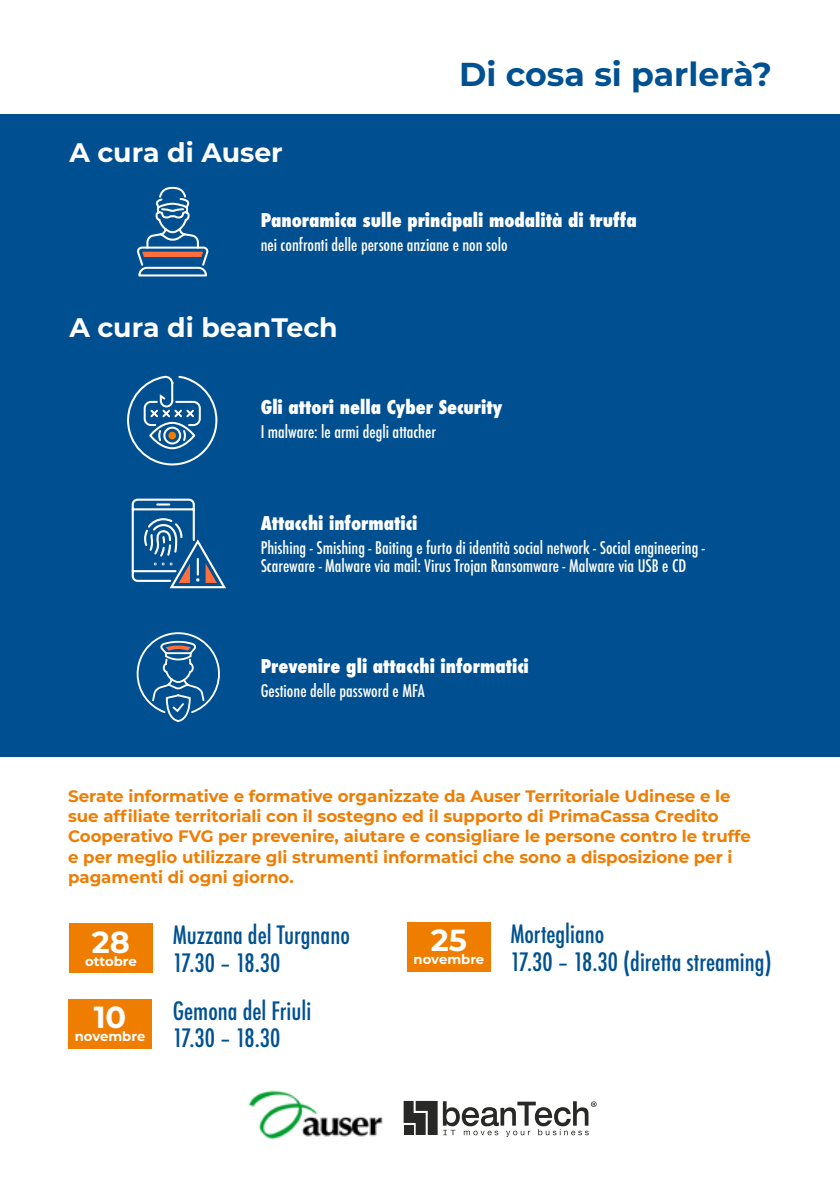
<style>
.page{position:relative;width:840px;height:1191px;background:#fff}
.page>*{position:absolute;margin:0;border:0;box-sizing:border-box;transform-origin:0 0}
.t1{font:700 33px "Montserrat";color:#005192}
.t2{font:700 30.4px "Montserrat";color:#fff}
.t3{font:700 26.8px "Montserrat";color:#fff}
.t4{font:500 condensed 24.6px/27.4px "Futura";color:#005192}
.t5{font:800 condensed 18.4px "Futura";color:#fff}
.t6{font:500 condensed 17px/18.8px "Futura";color:#fff}
.t7{font:700 16.6px/20.4px "Montserrat";color:#ef7d04}
.t8{font:700 13.2px "Montserrat";color:#fff}
</style>
<div class="page">
<div style="left:0;top:114px;width:839px;height:643px;background:#004f91"></div>
<div style="left:69px;top:923px;width:84px;height:50px;background:#ef7d00"></div>
<div style="left:68px;top:998px;width:84px;height:50px;background:#ef7d00"></div>
<div style="left:407px;top:922px;width:83px;height:49px;background:#ef7d00"></div>
<svg style="left:137px;top:186px;width:72px;height:91px"></svg>
<svg style="left:131px;top:498px;width:95px;height:91px"></svg>
<svg style="left:136px;top:632px;width:84px;height:90px"></svg>
<svg style="left:127px;top:375px;width:91px;height:90px"></svg>
<img style="left:248px;top:1090px;width:135px;height:49px">
<svg style="left:403px;top:1101px;width:193px;height:36px"></svg>
<h3 class="t3" style="left:69px;top:133px;width:215px">A cura di Auser</h3>
<h1 class="t1" style="left:459px;top:50px;width:314px">Di cosa si parlerà?</h1>
<p class="t5" style="left:260px;top:208px;width:377px">Panoramica sulle principali modalità di truffa</p>
<p class="t6" style="left:260px;top:236px;width:248px">nei confronti delle persone anziane e non solo</p>
<h3 class="t3" style="left:69px;top:308px;width:270px">A cura di beanTech</h3>
<p class="t5" style="left:260px;top:394px;width:243px">Gli attori nella Cyber Security</p>
<p class="t6" style="left:260px;top:422px;width:177px">I malware: le armi degli attacher</p>
<p class="t5" style="left:260px;top:510px;width:158px">Attacchi informatici</p>
<p class="t6" style="left:260px;top:538px;width:445px">Phishing - Smishing - Baiting e furto di identità social network - Social engineering -<br>Scareware - Malware via mail: Virus Trojan Ransomware - Malware via USB e CD</p>
<p class="t5" style="left:260px;top:653px;width:269px">Prevenire gli attacchi informatici</p>
<p class="t6" style="left:260px;top:681px;width:165px">Gestione delle password e MFA</p>
<p class="t7" style="left:68px;top:784px;width:684px">Serate informative e formative organizzate da Auser Territoriale Udinese e le sue affiliate territoriali con il sostegno ed il supporto di PrimaCassa Credito Cooperativo FVG per prevenire, aiutare e consigliare le persone contro le truffe e per meglio utilizzare gli strumenti informatici che sono a disposizione per i pagamenti di ogni giorno.</p>
<h2 class="t2" style="left:92px;top:920px;width:40px">28</h2>
<p class="t8" style="left:85px;top:951px;width:53px">ottobre</p>
<h2 class="t2" style="left:94px;top:995px;width:34px">10</h2>
<p class="t8" style="left:75px;top:1026px;width:72px">novembre</p>
<h3 class="t4" style="left:172px;top:921px;width:178px">Muzzana del Turgnano<br>17.30 – 18.30</h3>
<h3 class="t4" style="left:172px;top:997px;width:140px">Gemona del Friuli<br>17.30 – 18.30</h3>
<h2 class="t2" style="left:430px;top:918px;width:38px">25</h2>
<p class="t8" style="left:413px;top:950px;width:72px">novembre</p>
<h3 class="t4" style="left:510px;top:920px;width:263px">Mortegliano<br>17.30 – 18.30 (diretta streaming)</h3>
</div>
